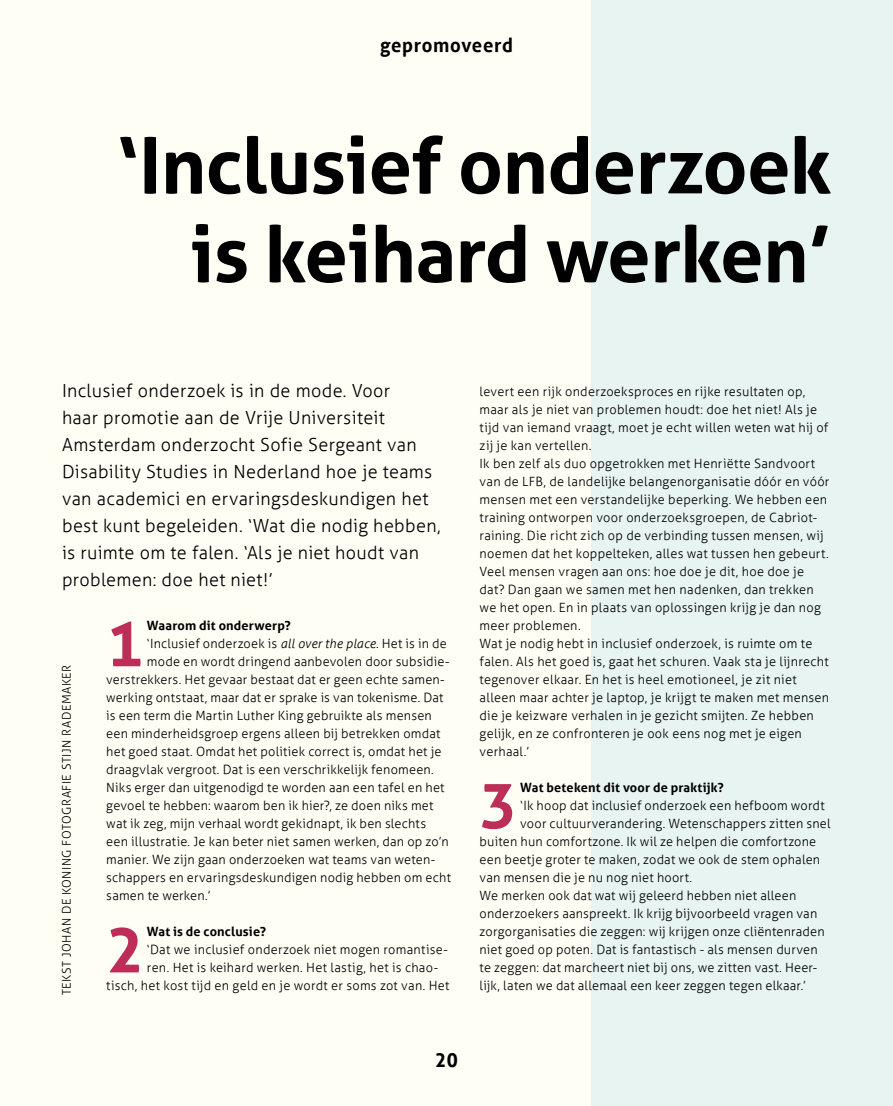
<style>
.page{position:relative;width:893px;height:1106px;background:#fff}
.page>*{position:absolute;margin:0;border:0;box-sizing:border-box;transform-origin:0 0}
.t1{font:700 78px/88.7px "Aller";letter-spacing:-.01em;color:#000;text-align:right}
.t2{font:700 62.55px "Aller";color:#bc2e5c}
.t3{font:700 19.5px "Aller";letter-spacing:.04em;color:#000;scale:.95 1}
.t4{font:300 18px/27px "Aller";letter-spacing:.015em;color:#000}
.t5{font:300 12.75px/18px "Aller";letter-spacing:.015em;color:#000}
.t6{font:700 12.75px "Aller";letter-spacing:.015em;color:#000}
.t7{font:300 12px "Aller";letter-spacing:.04em;color:#000}
.s1{font-style:italic}
</style>
<div class="page">
<div style="left:0;top:0;width:893px;height:1106px;background:linear-gradient(to right,#fffff6,#e8f4f2)"></div>
<h3 class="t3" style="left:380px;top:33px;width:141px">gepromoveerd</h3>
<h1 class="t1" style="left:116px;top:121px;width:717px">‘Inclusief onderzoek is keihard werken’</h1>
<p class="t4" style="left:62px;top:377px;width:380px">Inclusief onderzoek is in de mode. Voor<br>haar promotie aan de Vrije Universiteit Amsterdam onderzocht Sofie Sergeant van Disability Studies in Nederland hoe je teams van academici en ervaringsdeskundigen het best kunt begeleiden. ‘Wat die nodig hebben, is ruimte om te falen. ‘Als je niet houdt van problemen: doe het niet!’</p>
<h2 class="t2" style="left:106px;top:605px;width:39px">1</h2>
<p class="t6" style="left:147px;top:618px;width:145px">Waarom dit onderwerp?</p>
<p class="t5" style="left:147px;top:635px;width:301px">‘Inclusief onderzoek is <span class="s1">all over the place</span>. Het is in de</p>
<p class="t5" style="left:147px;top:653px;width:304px">mode en wordt dringend aanbevolen door subsidie-</p>
<p class="t5" style="left:106px;top:671px;width:340px">verstrekkers. Het gevaar bestaat dat er geen echte samen-</p>
<p class="t5" style="left:106px;top:689px;width:339px">werking ontstaat, maar dat er sprake is van tokenisme. Dat</p>
<p class="t5" style="left:106px;top:707px;width:327px">is een term die Martin Luther King gebruikte als mensen</p>
<p class="t5" style="left:106px;top:725px;width:336px">een minderheidsgroep ergens alleen bij betrekken omdat</p>
<p class="t5" style="left:106px;top:743px;width:337px">het goed staat. Omdat het politiek correct is, omdat het je</p>
<p class="t5" style="left:106px;top:761px;width:329px">draagvlak vergroot. Dat is een verschrikkelijk fenomeen.</p>
<p class="t5" style="left:106px;top:779px;width:340px">Niks erger dan uitgenodigd te worden aan een tafel en het</p>
<p class="t5" style="left:106px;top:797px;width:329px">gevoel te hebben: waarom ben ik hier?, ze doen niks met</p>
<p class="t5" style="left:106px;top:815px;width:321px">wat ik zeg, mijn verhaal wordt gekidnapt, ik ben slechts</p>
<p class="t5" style="left:106px;top:833px;width:344px">een illustratie. Je kan beter niet samen werken, dan op zo’n</p>
<p class="t5" style="left:106px;top:851px;width:331px">manier. We zijn gaan onderzoeken wat teams van weten-</p>
<p class="t5" style="left:106px;top:869px;width:346px">schappers en ervaringsdeskundigen nodig hebben om echt</p>
<p class="t5" style="left:106px;top:887px;width:106px">samen te werken.’</p>
<h2 class="t2" style="left:106px;top:911px;width:39px">2</h2>
<p class="t6" style="left:147px;top:924px;width:121px">Wat is de conclusie?</p>
<p class="t7" style="left:59px;top:995px;width:332px;rotate:-90deg">TEKST JOHAN DE KONING FOTOGRAFIE STIJN RADEMAKER</p>
<p class="t5" style="left:147px;top:941px;width:302px">‘Dat we inclusief onderzoek niet mogen romantise-</p>
<p class="t5" style="left:147px;top:959px;width:293px">ren. Het is keihard werken. Het lastig, het is chao-</p>
<p class="t5" style="left:106px;top:977px;width:345px">tisch, het kost tijd en geld en je wordt er soms zot van. Het</p>
<p class="t5" style="left:480px;top:383px;width:351px">levert een rijk onderzoeksproces en rijke resultaten op, maar als je niet van problemen houdt: doe het niet! Als je tijd van iemand vraagt, moet je echt willen weten wat hij of zij je kan vertellen.<br>Ik ben zelf als duo opgetrokken met Henriëtte Sandvoort van de LFB, de landelijke belangenorganisatie dóór en vóór mensen met een verstandelijke beperking. We hebben een training ontworpen voor onderzoeksgroepen, de Cabriot&shy;raining. Die richt zich op de verbinding tussen mensen, wij noemen dat het koppelteken, alles wat tussen hen gebeurt.<br>Veel mensen vragen aan ons: hoe doe je dit, hoe doe je dat? Dan gaan we samen met hen nadenken, dan trekken we het open. En in plaats van oplossingen krijg je dan nog meer problemen.<br>Wat je nodig hebt in inclusief onderzoek, is ruimte om te falen. Als het goed is, gaat het schuren. Vaak sta je lijnrecht tegenover elkaar. En het is heel emotioneel, je zit niet alleen maar achter je laptop, je krijgt te maken met mensen die je keizware verhalen in je gezicht smijten. Ze hebben gelijk, en ze confronteren je ook eens nog met je eigen verhaal.’</p>
<h2 class="t2" style="left:480px;top:767px;width:39px">3</h2>
<p class="t6" style="left:520px;top:780px;width:205px">Wat betekent dit voor de praktijk?</p>
<p class="t5" style="left:520px;top:797px;width:306px">‘Ik hoop dat inclusief onderzoek een hefboom wordt</p>
<p class="t5" style="left:520px;top:815px;width:312px">voor cultuurverandering. Wetenschappers zitten snel</p>
<p class="t5" style="left:480px;top:833px;width:338px">buiten hun comfortzone. Ik wil ze helpen die comfortzone</p>
<p class="t5" style="left:480px;top:851px;width:342px">een beetje groter te maken, zodat we ook de stem ophalen</p>
<p class="t5" style="left:480px;top:869px;width:214px">van mensen die je nu nog niet hoort.</p>
<p class="t5" style="left:480px;top:887px;width:318px">We merken ook dat wat wij geleerd hebben niet alleen</p>
<p class="t5" style="left:480px;top:905px;width:339px">onderzoekers aanspreekt. Ik krijg bijvoorbeeld vragen van</p>
<p class="t5" style="left:480px;top:923px;width:347px">zorgorganisaties die zeggen: wij krijgen onze cliëntenraden</p>
<p class="t5" style="left:480px;top:941px;width:340px">niet goed op poten. Dat is fantastisch - als mensen durven</p>
<p class="t5" style="left:480px;top:959px;width:339px">te zeggen: dat marcheert niet bij ons, we zitten vast. Heer-</p>
<p class="t5" style="left:480px;top:977px;width:328px">lijk, laten we dat allemaal een keer zeggen tegen elkaar.’</p>
<h3 class="t3" style="left:435px;top:1048px;width:26px">20</h3>
</div>
